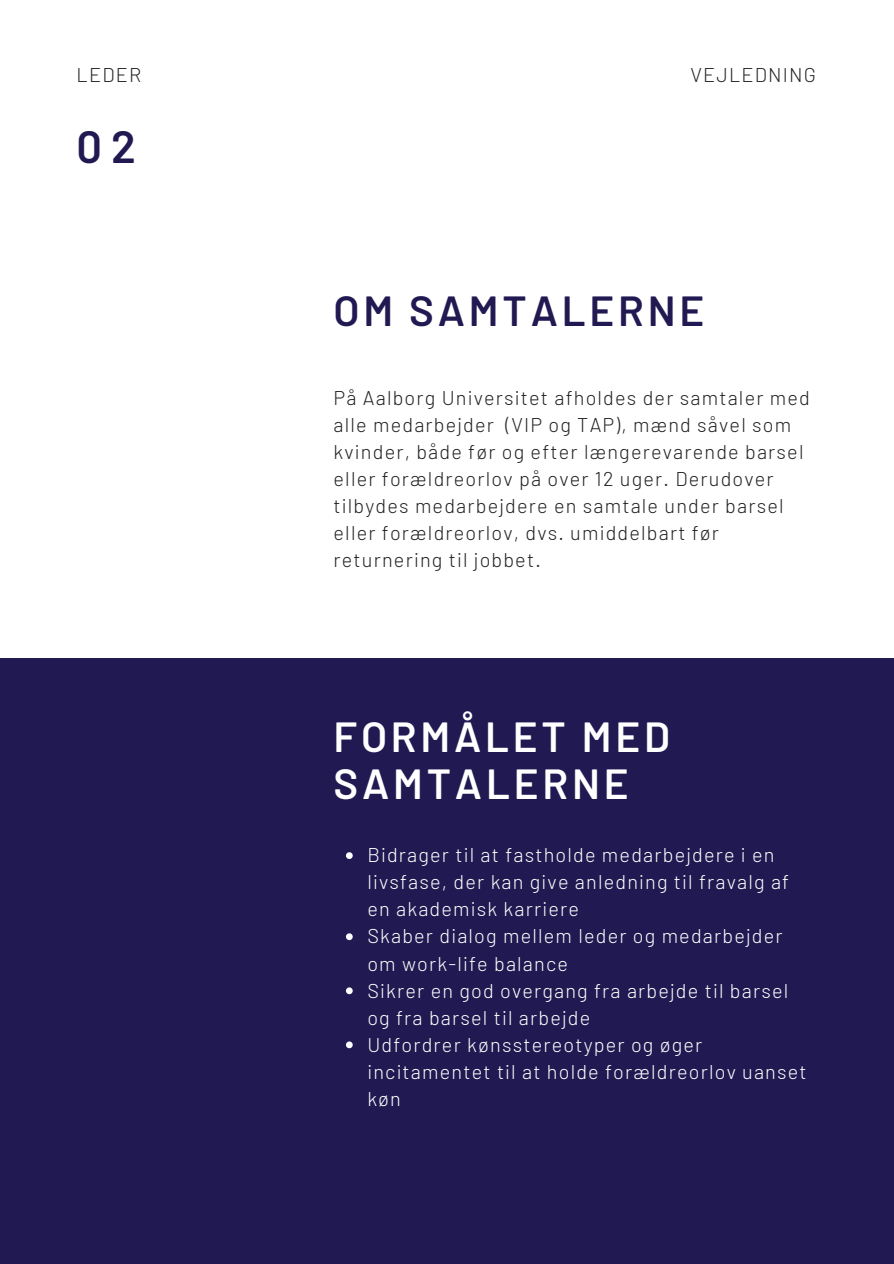
<style>
.page{position:relative;width:894px;height:1264px;background:#fff}
.page>*{position:absolute;margin:0;border:0;box-sizing:border-box;transform-origin:0 0}
.t1{font:600 45px "Barlow";color:#211a52}
.t2{font:600 42px/47.2px "Barlow";letter-spacing:.09em;color:#fff}
.t3{font:600 42px "Barlow";letter-spacing:.09em;color:#211a52}
.t4{font:300 19.8px/27px "Barlow";letter-spacing:.06em;color:#fff}
.t5{font:300 19.8px/27px "Barlow";letter-spacing:.06em;color:#222}
</style>
<div class="page">
<div style="left:0;top:658px;width:893px;height:605px;background:#211a52"></div>
<svg style="left:346px;top:852px;width:6px;height:7px"></svg>
<svg style="left:346px;top:933px;width:6px;height:7px"></svg>
<svg style="left:346px;top:987px;width:6px;height:7px"></svg>
<svg style="left:346px;top:1041px;width:6px;height:7px"></svg>
<p class="t5" style="left:77px;top:61px;width:66px">LEDER</p>
<p class="t5" style="left:690px;top:61px;width:127px">VEJLEDNING</p>
<p class="t1" style="left:77px;top:118px;width:61px">02</p>
<p class="t3" style="left:333px;top:283px;width:372px">OM SAMTALERNE</p>
<p class="t5" style="left:333px;top:383px;width:478px">På Aalborg Universitet afholdes der samtaler med alle medarbejder (VIP og TAP), mænd såvel som kvinder, både før og efter længerevarende barsel eller forældreorlov på over 12 uger. Derudover tilbydes medarbejdere en samtale under barsel eller forældreorlov, dvs. umiddelbart før returnering til jobbet.</p>
<p class="t2" style="left:333px;top:711px;width:338px">FORMÅLET MED<br>SAMTALERNE</p>
<p class="t4" style="left:367px;top:841px;width:423px">Bidrager til at fastholde medarbejdere i en livsfase, der kan give anledning til fravalg af en akademisk karriere</p>
<p class="t4" style="left:367px;top:922px;width:416px">Skaber dialog mellem leder og medarbejder om work-life balance</p>
<p class="t4" style="left:367px;top:976px;width:422px">Sikrer en god overgang fra arbejde til barsel og fra barsel til arbejde</p>
<p class="t4" style="left:367px;top:1030px;width:441px">Udfordrer kønsstereotyper og øger incitamentet til at holde forældreorlov uanset køn</p>
</div>
